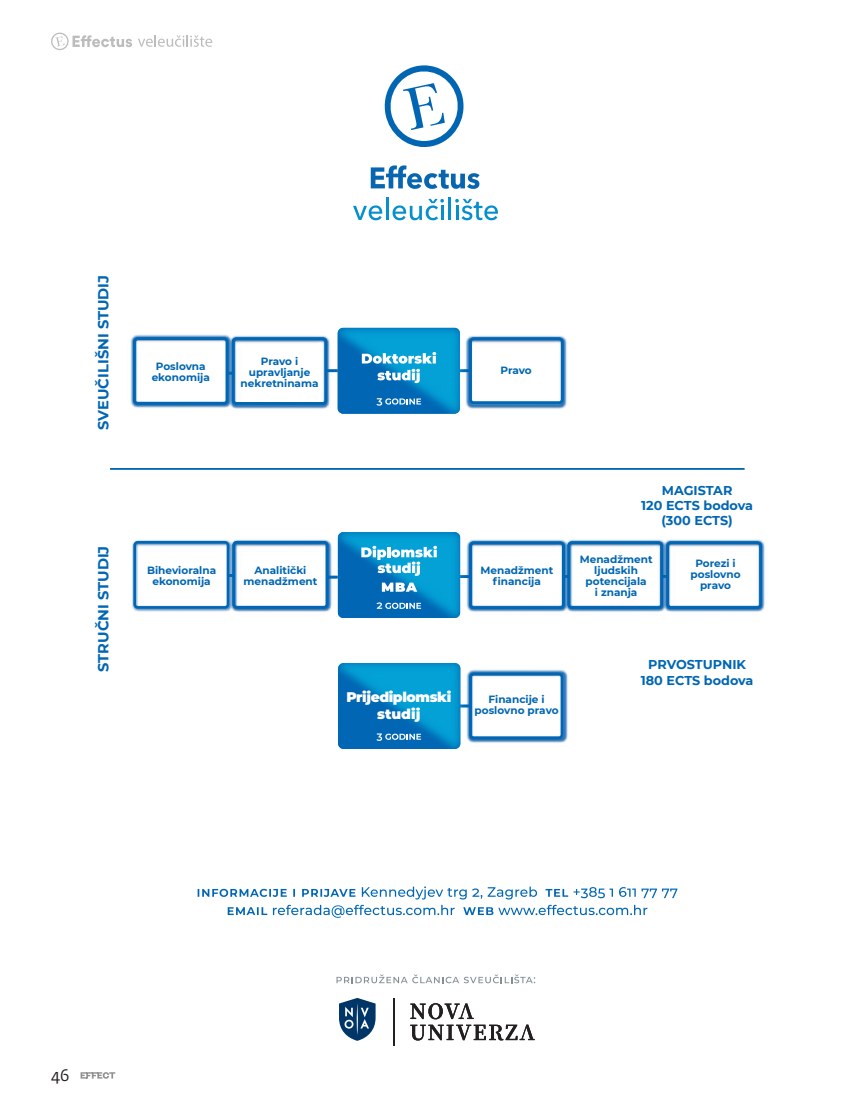
<style>
.page{position:relative;width:851px;height:1119px;background:#fff}
.page>*{position:absolute;margin:0;border:0;box-sizing:border-box;transform-origin:0 0}
.t1{font:16.5px "Fedra Sans Std";color:#231f20}
.t2{font:700 14.55px "Montserrat";color:#0066b3}
.t3{font:900 13.95px/16.8px "Montserrat";letter-spacing:-.03em;color:#fff;text-align:center}
.t4{font:700 12.75px/15.3px "Montserrat";color:#0066b3;text-align:center}
.t5{font:700 10.5px/10.9px "Montserrat";color:#0166b3;text-align:center}
</style>
<div class="page">
<svg style="left:81px;top:1072px;width:34px;height:6px"></svg>
<svg style="left:138px;top:35px;width:74px;height:12px"></svg>
<svg style="left:51px;top:33px;width:81px;height:17px"></svg>
<img style="left:235px;top:335px;width:95px;height:74px">
<img style="left:467px;top:669px;width:101px;height:74px">
<img style="left:130px;top:334px;width:105px;height:75px">
<img style="left:466px;top:335px;width:101px;height:74px">
<img style="left:132px;top:540px;width:95px;height:72px">
<img style="left:227px;top:539px;width:104px;height:73px">
<img style="left:468px;top:539px;width:93px;height:73px">
<img style="left:561px;top:539px;width:98px;height:73px">
<img style="left:659px;top:539px;width:106px;height:73px">
<img style="left:340px;top:327px;width:120px;height:87px">
<svg style="left:339px;top:664px;width:120px;height:84px;background:#0186c5"></svg>
<div style="left:338px;top:663px;width:122px;height:85px;border:2px solid #0166b3;border-radius:5px"></div>
<svg style="left:339px;top:533px;width:120px;height:84px;background:#0281c3"></svg>
<div style="left:338px;top:532px;width:122px;height:86px;border:2px solid #0166b3;border-radius:5px"></div>
<svg style="left:338px;top:329px;width:121px;height:84px;background:#0285c5"></svg>
<div style="left:337px;top:328px;width:123px;height:85px;border:2px solid #0166b3;border-radius:5px"></div>
<svg style="left:376px;top:733px;width:45px;height:7px"></svg>
<svg style="left:376px;top:602px;width:45px;height:7px"></svg>
<svg style="left:376px;top:398px;width:45px;height:7px"></svg>
<svg style="left:457px;top:672px;width:106px;height:67px"></svg>
<svg style="left:459px;top:541px;width:302px;height:68px"></svg>
<svg style="left:133px;top:541px;width:204px;height:67px"></svg>
<svg style="left:459px;top:337px;width:104px;height:67px"></svg>
<svg style="left:133px;top:337px;width:204px;height:67px"></svg>
<svg style="left:361px;top:545px;width:76px;height:31px"></svg>
<svg style="left:382px;top:582px;width:35px;height:9px"></svg>
<svg style="left:362px;top:352px;width:74px;height:11px"></svg>
<svg style="left:377px;top:369px;width:43px;height:14px"></svg>
<svg style="left:336px;top:974px;width:199px;height:9px"></svg>
<hr style="left:393px;top:997px;width:1px;height:48px;background:#231f20">
<svg style="left:410px;top:1003px;width:124px;height:37px"></svg>
<svg style="left:339px;top:998px;width:36px;height:42px"></svg>
<svg style="left:197px;top:886px;width:480px;height:31px"></svg>
<hr style="left:110px;top:468px;width:634px;height:2px;background:#0066b3">
<svg style="left:384px;top:65px;width:80px;height:82px"></svg>
<svg style="left:370px;top:165px;width:109px;height:24px"></svg>
<svg style="left:353px;top:205px;width:29px;height:15px"></svg>
<hr style="left:386px;top:197px;width:2px;height:23px;background:#058fcc">
<svg style="left:392px;top:199px;width:52px;height:21px"></svg>
<hr style="left:440px;top:206px;width:3px;height:14px;background:#058fcc">
<hr style="left:448px;top:197px;width:3px;height:23px;background:#058fcc">
<svg style="left:455px;top:199px;width:43px;height:21px"></svg>
<h2 class="t2" style="left:93px;top:430px;width:156px;rotate:-90deg">SVEUČILIŠNI STUDIJ</h2>
<h2 class="t2" style="left:93px;top:671px;width:128px;rotate:-90deg">STRUČNI STUDIJ</h2>
<p class="t5" style="left:152px;top:360px;width:60px">Poslovna ekonomija</p>
<p class="t5" style="left:240px;top:355px;width:79px">Pravo i upravljanje nekretninama</p>
<p class="t5" style="left:500px;top:364px;width:33px">Pravo</p>
<p class="t4" style="left:641px;top:482px;width:113px">MAGISTAR<br>120 ECTS bodova (300 ECTS)</p>
<p class="t5" style="left:147px;top:564px;width:71px">Bihevioralna ekonomija</p>
<p class="t5" style="left:579px;top:553px;width:74px">Menadžment ljudskih potencijala<br>i znanja</p>
<p class="t5" style="left:690px;top:557px;width:51px">Porezi i poslovno pravo</p>
<p class="t5" style="left:243px;top:564px;width:75px">Analitički menadžment</p>
<p class="t5" style="left:480px;top:564px;width:74px">Menadžment financija</p>
<h3 class="t3" style="left:346px;top:688px;width:106px">Prijediplomski studij</h3>
<p class="t5" style="left:474px;top:693px;width:85px">Financije i poslovno pravo</p>
<p class="t4" style="left:640px;top:656px;width:114px">PRVOSTUPNIK<br>180 ECTS bodova</p>
<h1 class="t1" style="left:51px;top:1064px;width:20px">46</h1>
</div>
